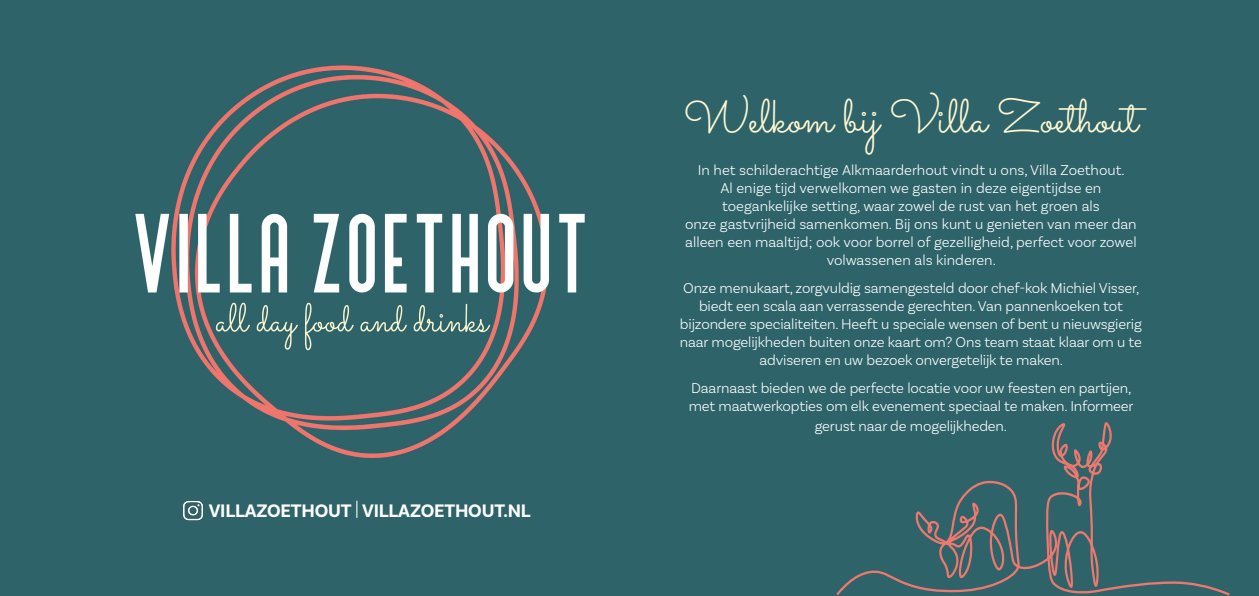
<style>
.page{position:relative;width:1259px;height:596px;background:#fff}
.page>*{position:absolute;margin:0;border:0;box-sizing:border-box;transform-origin:0 0}
.t1{font:47px "Sacramento";color:#fff8d0}
.t2{font:700 19px "Basic Sans";letter-spacing:-.01em;color:#fff}
.t3{font:300 15px/18px "Basic Sans";letter-spacing:-.01em;color:#fff;text-align:center}
.s1{font-weight:300}
</style>
<div class="page">
<div style="left:0;top:0;width:831px;height:595px;background:#2e636a"></div>
<img style="left:135px;top:65px;width:450px;height:393px">
<div style="left:609px;top:0;width:650px;height:595px;background:#2e636a"></div>
<svg style="left:836px;top:422px;width:394px;height:173px"></svg>
<img style="left:183px;top:500px;width:20px;height:21px">
<p class="t2" style="left:209px;top:498px;width:324px">VILLAZOETHOUT <span class="s1">|</span> VILLAZOETHOUT.NL</p>
<p class="t1" style="left:684px;top:88px;width:456px">Welkom bij Villa Zoethout</p>
<p class="t3" style="left:698px;top:161px;width:428px">In het schilderachtige Alkmaarderhout vindt u ons, Villa Zoethout.</p>
<p class="t3" style="left:720px;top:179px;width:382px">Al enige tijd verwelkomen we gasten in deze eigentijdse en</p>
<p class="t3" style="left:722px;top:197px;width:379px">toegankelijke setting, waar zowel de rust van het groen als</p>
<p class="t3" style="left:685px;top:215px;width:453px">onze gastvrijheid samenkomen. Bij ons kunt u genieten van meer dan alleen een maaltijd; ook voor borrel of gezelligheid, perfect voor zowel volwassenen als kinderen.</p>
<p class="t3" style="left:683px;top:279px;width:458px">Onze menukaart, zorgvuldig samengesteld door chef-kok Michiel Visser, biedt een scala aan verrassende gerechten. Van pannenkoeken tot</p>
<p class="t3" style="left:680px;top:315px;width:463px">bijzondere specialiteiten. Heeft u speciale wensen of bent u nieuwsgierig naar mogelijkheden buiten onze kaart om? Ons team staat klaar om u te adviseren en uw bezoek onvergetelijk te maken.</p>
<p class="t3" style="left:688px;top:378px;width:446px;line-height:18.6px">Daarnaast bieden we de perfecte locatie voor uw feesten en partijen, met maatwerkopties om elk evenement speciaal te maken. Informeer gerust naar de mogelijkheden.</p>
</div>
